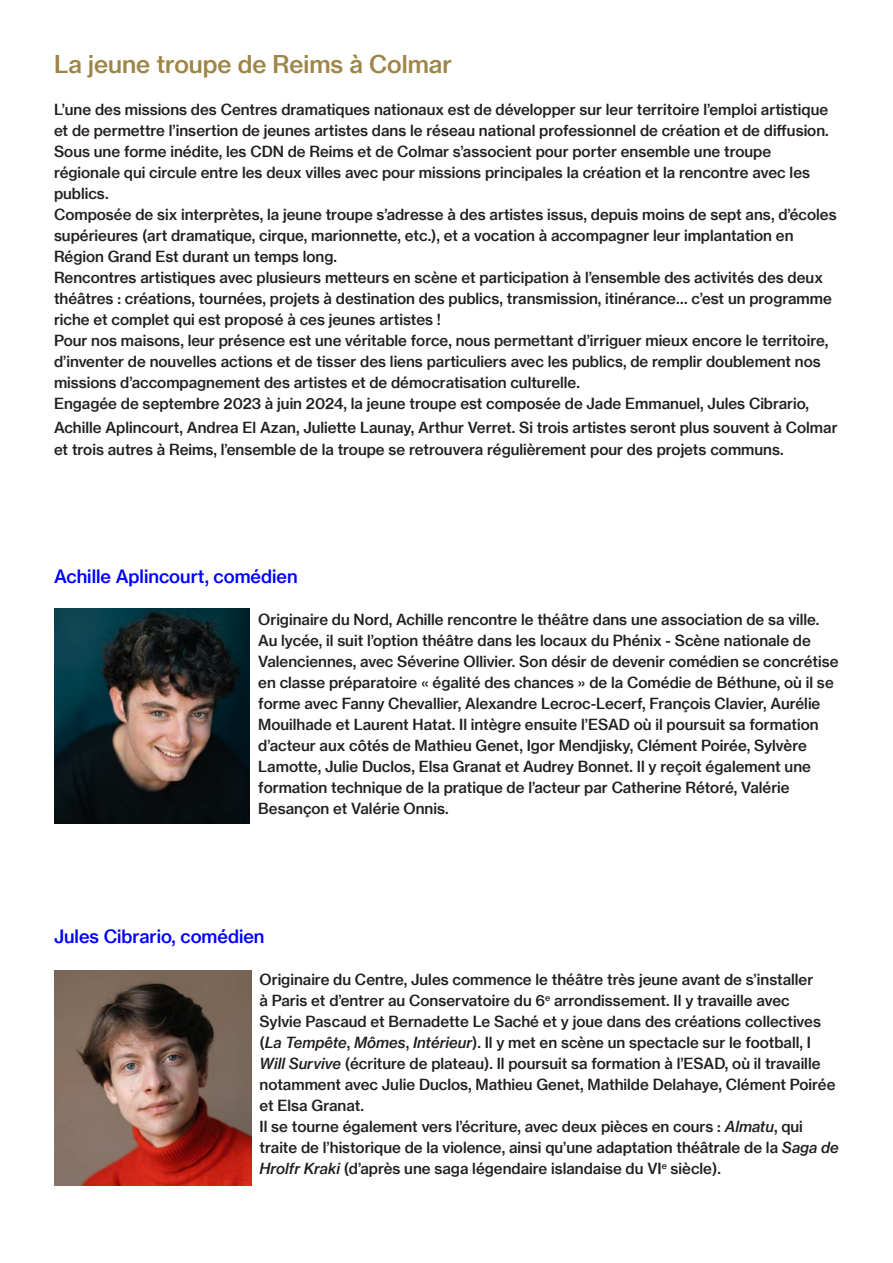
<style>
.page{position:relative;width:893px;height:1263px;background:#fff}
.page>*{position:absolute;margin:0;border:0;box-sizing:border-box;transform-origin:0 0}
.t1{font:24px "N Haas Grotesk TX Pro 65 Md";color:#9e8548}
.t2{font:18px "N Haas Grotesk TX Pro 65 Md";color:#00f}
.t3{font:15px/21px "N Haas Grotesk TX Pro 65 Md";color:#231f20}
.s1{font-family:"N Haas Grotesk TX Pro 66 Md It"}
</style>
<div class="page">
<img style="left:54px;top:608px;width:196px;height:215px">
<img style="left:54px;top:970px;width:197px;height:215px">
<p class="t1" style="left:54px;top:49px;width:399px">La jeune troupe de Reims à Colmar</p>
<p class="t3" style="left:54px;top:99px;width:776px">L’une des missions des Centres dramatiques nationaux est de développer sur leur territoire l’emploi artistique et de permettre l’insertion de jeunes artistes dans le réseau national professionnel de création et de diffusion.</p>
<p class="t3" style="left:54px;top:141px;width:758px">Sous une forme inédite, les CDN de Reims et de Colmar s’associent pour porter ensemble une troupe régionale qui circule entre les deux villes avec pour missions principales la création et la rencontre avec les publics.</p>
<p class="t3" style="left:54px;top:204px;width:784px">Composée de six interprètes, la jeune troupe s’adresse à des artistes issus, depuis moins de sept ans, d’écoles supérieures (art dramatique, cirque, marionnette, etc.), et a vocation à accompagner leur implantation en<br>Région Grand Est durant un temps long.</p>
<p class="t3" style="left:54px;top:267px;width:779px">Rencontres artistiques avec plusieurs metteurs en scène et participation à l’ensemble des activités des deux théâtres : créations, tournées, projets à destination des publics, transmission, itinérance… c’est un programme riche et complet qui est proposé à ces jeunes artistes !</p>
<p class="t3" style="left:54px;top:330px;width:776px">Pour nos maisons, leur présence est une véritable force, nous permettant d’irriguer mieux encore le territoire, d’inventer de nouvelles actions et de tisser des liens particuliers avec les publics, de remplir doublement nos missions d’accompagnement des artistes et de démocratisation culturelle.</p>
<p class="t3" style="left:54px;top:391px;width:785px;line-height:24px">Engagée de septembre 2023 à juin 2024, la jeune troupe est composée de Jade Emmanuel, Jules Cibrario,<br>Achille Aplincourt, Andrea El Azan, Juliette Launay, Arthur Verret. Si trois artistes seront plus souvent à Colmar</p>
<p class="t3" style="left:54px;top:439px;width:731px">et trois autres à Reims, l’ensemble de la troupe se retrouvera régulièrement pour des projets communs.</p>
<p class="t2" style="left:54px;top:565px;width:245px">Achille Aplincourt, comédien</p>
<p class="t3" style="left:258px;top:609px;width:582px">Originaire du Nord, Achille rencontre le théâtre dans une association de sa ville.<br>Au lycée, il suit l’option théâtre dans les locaux du Phénix - Scène nationale de Valenciennes, avec Séverine Ollivier. Son désir de devenir comédien se concrétise en classe préparatoire « égalité des chances » de la Comédie de Béthune, où il se forme avec Fanny Chevallier, Alexandre Lecroc-Lecerf, François Clavier, Aurélie Mouilhade et Laurent Hatat. Il intègre ensuite l’ESAD où il poursuit sa formation d’acteur aux côtés de Mathieu Genet, Igor Mendjisky, Clément Poirée, Sylvère Lamotte, Julie Duclos, Elsa Granat et Audrey Bonnet. Il y reçoit également une formation technique de la pratique de l’acteur par Catherine Rétoré, Valérie Besançon et Valérie Onnis.</p>
<p class="t2" style="left:54px;top:925px;width:212px">Jules Cibrario, comédien</p>
<p class="t3" style="left:260px;top:968px;width:577px">Originaire du Centre, Jules commence le théâtre très jeune avant de s’installer<br>à Paris et d’entrer au Conservatoire du 6<sup>e</sup> arrondissement. Il y travaille avec Sylvie Pascaud et Bernadette Le Saché et y joue dans des créations collectives (<span class="s1">La Tempête</span>, <span class="s1">Mômes</span>, <span class="s1">Intérieur</span>). Il y met en scène un spectacle sur le football, I <span class="s1">Will Survive</span> (écriture de plateau). Il poursuit sa formation à l’ESAD, où il travaille notamment avec Julie Duclos, Mathieu Genet, Mathilde Delahaye, Clément Poirée et Elsa Granat.</p>
<p class="t3" style="left:260px;top:1115px;width:581px">Il se tourne également vers l’écriture, avec deux pièces en cours : <span class="s1">Almatu</span>, qui traite de l’historique de la violence, ainsi qu’une adaptation théâtrale de la <span class="s1">Saga de<br>Hrolfr Kraki</span> (d’après une saga légendaire islandaise du VI<sup>e</sup> siècle).</p>
</div>
